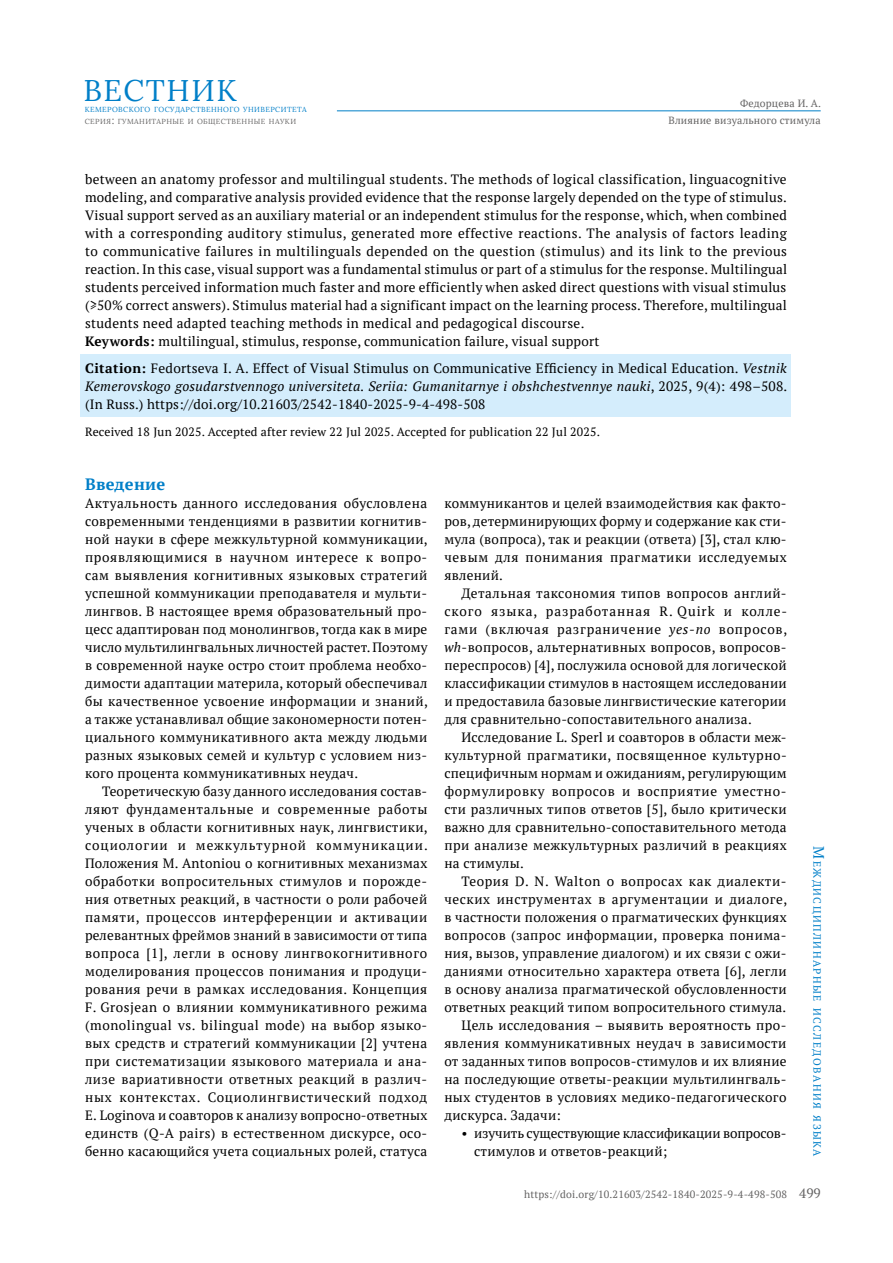
<style>
.page{position:relative;width:893px;height:1263px;background:#fff}
.page>*{position:absolute;margin:0;border:0;box-sizing:border-box;transform-origin:0 0}
.t1{font:29.85px "Lora";letter-spacing:.05em;color:#007fc8}
.t2{font:700 16.5px "PT Serif";letter-spacing:.02em;color:#007fc8}
.t3{font:13.5px/18px "PT Serif";letter-spacing:.02em;color:#000;text-align:justify}
.t4{font:13.5px/18px "PT Serif";letter-spacing:-.005em;color:#000}
.t5{font:13.5px "PT Serif";letter-spacing:.045em;color:#000}
.t6{font:13.5px "PT Serif";letter-spacing:.04em;color:#000}
.t7{font:13.5px "PT Serif";color:#646363}
.t8{font:12px "PT Serif";letter-spacing:.02em;color:#000}
.t9{font:10.5px/17.7px "PT Serif";letter-spacing:.015em;color:#646363;text-align:right}
.t10{font:10.5px "PT Serif";letter-spacing:.145em;color:#007fc8}
.t11{font:7.35px/12.6px "Lora";letter-spacing:.055em;color:#007fc8}
.s1{color:#646363}
.s2{font-size:10.5px;color:#646363}
.s3{font-weight:700}
.s4{font-style:italic}
.s5{font-size:15px}
</style>
<div class="page">
<hr style="left:337px;top:111px;width:484px;height:1px;background:#007fc8">
<div style="left:81px;top:354px;width:710px;height:63px;background:#d4edfc"></div>
<h1 class="t1" style="left:83px;top:68px;width:155px">ВЕСТНИК</h1>
<p class="t11" style="left:85px;top:102px;width:223px">кемеровского государственного университета <span class="s1">серия</span><span class="s2">:</span> <span class="s1">гуманитарные и общественные науки</span></p>
<p class="t9" style="left:668px;top:94px;width:154px">Федорцева И. А.<br>Влияние визуального стимула</p>
<p class="t3" style="left:85px;top:170px;width:703px;text-align:left">between an anatomy professor and multilingual students. The methods of logical classification, linguacognitive modeling, and comparative analysis provided evidence that the response largely depended on the type of stimulus.<br>Visual support served as an auxiliary material or an independent stimulus for the response, which, when combined with a corresponding auditory stimulus, generated more effective reactions. The analysis of factors leading to communicative failures in multilinguals depended on the question (stimulus) and its link to the previous reaction. In this case, visual support was a fundamental stimulus or part of a stimulus for the response. Multilingual students perceived information much faster and more efficiently when asked direct questions with visual stimulus (≥50% correct answers). Stimulus material had a significant impact on the learning process. Therefore, multilingual students need adapted teaching methods in medical and pedagogical discourse.<br><span class="s3">Keywords:</span> multilingual, stimulus, response, communication failure, visual support</p>
<p class="t3" style="left:85px;top:359px;width:704px"><span class="s3">Citation:</span> Fedortseva I. A. Effect of Visual Stimulus on Communicative Efficiency in Medical Education. <span class="s4">Vestnik Kemerovskogo gosudarstvennogo universiteta. Seriia: Gumanitarnye i obshchestvennye nauki</span>, 2025, 9(4): 498–508. (In Russ.) https://doi.org/10.21603/2542-1840-2025-9-4-498-508</p>
<p class="t8" style="left:85px;top:424px;width:517px">Received 18 Jun 2025. Accepted after review 22 Jul 2025. Accepted for publication 22 Jul 2025.</p>
<p class="t2" style="left:85px;top:473px;width:82px">Введение</p>
<p class="t3" style="left:85px;top:494px;width:344px">Актуальность данного исследования обусловлена современными тенденциями в развитии когнитив&shy;ной науки в сфере межкультурной коммуникации, проявляющимися в научном интересе к вопро&shy;сам выявления когнитивных языковых стратегий успешной коммуникации преподавателя и мульти&shy;лингвов. В настоящее время образовательный про&shy;цесс адаптирован под монолингвов, тогда как в мире число мультилингвальных личностей растет. Поэтому в современной науке остро стоит проблема необхо&shy;димости адаптации материла, который обеспечивал бы качественное усвоение информации и знаний, а также устанавливал общие закономерности потен&shy;циального коммуникативного акта между людьми разных языковых семей и культур с условием низ&shy;кого процента коммуникативных неудач.</p>
<p class="t3" style="left:85px;top:782px;width:344px;text-indent:17px">Теоретическую базу данного исследования состав&shy;ляют фундаментальные и современные работы ученых в области когнитивных наук, лингвистики, социологии и межкультурной коммуникации.<br>Положения M. Antoniou о когнитивных механизмах обработки вопросительных стимулов и порожде&shy;ния ответных реакций, в частности о роли рабочей памяти, процессов интерференции и активации релевантных фреймов знаний в зависимости от типа вопроса [1], легли в основу лингвокогнитивного моделирования процессов понимания и продуци&shy;рования речи в рамках исследования. Концепция F. Grosjean о влиянии коммуникативного режима (monolingual vs. bilingual mode) на выбор языко&shy;вых средств и стратегий коммуникации [2] учтена при систематизации языкового материала и ана&shy;лизе вариативности ответных реакций в различ&shy;ных контекстах. Социолингвистический подход E. Loginova и соавторов к анализу вопросно-ответных единств (Q-A pairs) в естественном дискурсе, осо&shy;бенно касающийся учета социальных ролей, статуса</p>
<p class="t3" style="left:444px;top:494px;width:344px">коммуникантов и целей взаимодействия как факто&shy;ров, детерминирующих форму и содержание как сти&shy;мула (вопроса), так и реакции (ответа) [3], стал клю&shy;чевым для понимания прагматики исследуемых явлений.</p>
<p class="t3" style="left:444px;top:584px;width:344px;text-indent:17px">Детальная таксономия типов вопросов англий&shy;ского языка, разработанная R. Quirk и колле&shy;гами (включая разграничение <span class="s4">yes-no</span> вопросов, <span class="s4">wh</span>-вопросов, альтернативных вопросов, вопросов&shy;переспросов) [4], послужила основой для логической классификации стимулов в настоящем исследовании и предоставила базовые лингвистические категории для сравнительно-сопоставительного анализа.</p>
<p class="t3" style="left:444px;top:728px;width:344px;text-indent:17px">Исследование L. Sperl и соавторов в области меж&shy;культурной прагматики, посвященное культурно&shy;специфичным нормам и ожиданиям, регулирующим формулировку вопросов и восприятие уместно&shy;сти различных типов ответов [5], было критически важно для сравнительно-сопоставительного метода при анализе межкультурных различий в реакциях на стимулы.</p>
<p class="t6" style="left:461px;top:872px;width:327px">Теория D. N. Walton о вопросах как диалекти-</p>
<p class="t5" style="left:444px;top:890px;width:344px">ческих инструментах в аргументации и диалоге,</p>
<p class="t3" style="left:444px;top:908px;width:344px">в частности положения о прагматических функциях</p>
<p class="t3" style="left:444px;top:926px;width:344px">вопросов (запрос информации, проверка понима-</p>
<p class="t3" style="left:444px;top:944px;width:344px">ния, вызов, управление диалогом) и их связи с ожи-</p>
<p class="t3" style="left:444px;top:962px;width:344px">даниями относительно характера ответа [6], легли</p>
<p class="t3" style="left:444px;top:980px;width:344px">в основу анализа прагматической обусловленности</p>
<p class="t3" style="left:444px;top:998px;width:343px">ответных реакций типом вопросительного стимула.</p>
<p class="t3" style="left:461px;top:1016px;width:327px">Цель исследования – выявить вероятность про-</p>
<p class="t3" style="left:444px;top:1034px;width:344px">явления коммуникативных неудач в зависимости</p>
<p class="t3" style="left:444px;top:1052px;width:344px">от заданных типов вопросов-стимулов и их влияние</p>
<p class="t3" style="left:444px;top:1070px;width:344px">на последующие ответы-реакции мультилингваль-</p>
<p class="t3" style="left:444px;top:1088px;width:344px">ных студентов в условиях медико-педагогического</p>
<p class="t3" style="left:444px;top:1106px;width:118px">дискурса. Задачи:</p>
<p class="t4" style="left:474px;top:1124px;width:314px;text-indent:-13px">• изучить существующие классификации вопросов&shy;стимулов и ответов-реакций;</p>
<p class="t9" style="left:524px;top:1185px;width:265px">https://doi.org/10.21603/2542-1840-2025-9-4-498-508</p>
<p class="t10" style="left:824px;top:846px;width:312px;rotate:90deg"><span class="s5">М</span>еждисциплинарные исследования языка</p>
<p class="t7" style="left:799px;top:1184px;width:23px">499</p>
</div>
